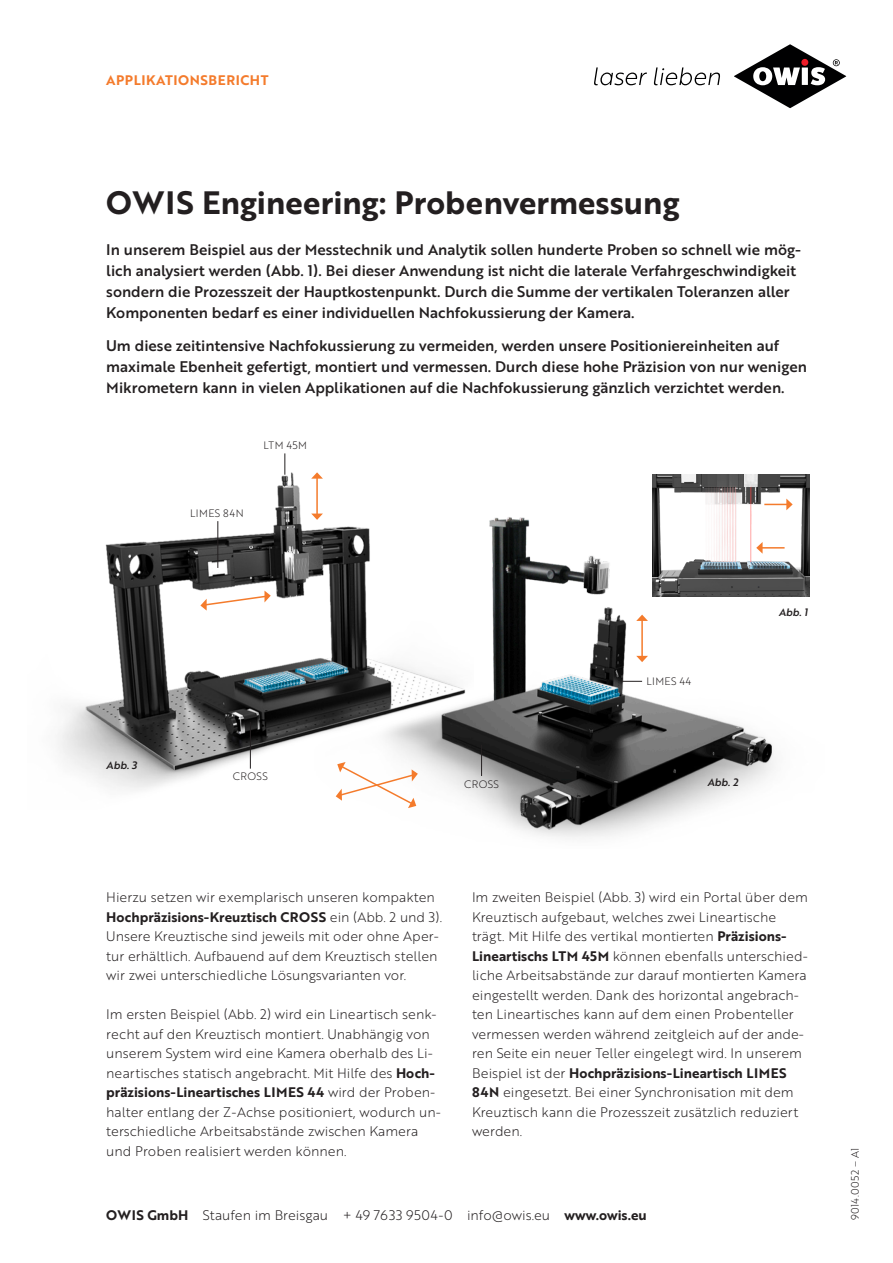
<style>
.page{position:relative;width:893px;height:1263px;background:#fff}
.page>*{position:absolute;margin:0;border:0;box-sizing:border-box;transform-origin:0 0}
.fließtext{font:31.5px "Brother 1816 Bold";color:#231f20}
.intro{font:15px/21px "Brother 1816 Medium";color:#231f20}
.fließtext-2{font:13.5px/19.5px "Brother 1816 Light";color:#231f20}
.t1{font:13.5px "Brother 1816 Bold";letter-spacing:.04em;color:#f47b2c}
.produktname{font:10.5px "Brother 1816 Light";letter-spacing:.04em;color:#231f20}
.abb{font:10.5px "Brother 1816 Medium Italic";color:#231f20}
.datenblatt-nummer{font:10.5px "Brother 1816 Light";letter-spacing:.04em;color:#231f20}
.s1{font-family:"Brother 1816 Bold"}
</style>
<div class="page">
<img style="left:58px;top:470px;width:256px;height:320px">
<img style="left:314px;top:496px;width:496px;height:342px">
<img style="left:652px;top:475px;width:157px;height:121px">
<svg style="left:594px;top:67px;width:53px;height:18px"></svg>
<svg style="left:654px;top:67px;width:66px;height:18px"></svg>
<svg style="left:734px;top:44px;width:112px;height:64px"></svg>
<svg style="left:200px;top:590px;width:71px;height:21px"></svg>
<hr style="left:316px;top:478px;width:2px;height:36px;background:#f47b2c">
<svg style="left:311px;top:514px;width:12px;height:6px"></svg>
<svg style="left:311px;top:472px;width:12px;height:7px"></svg>
<hr style="left:641px;top:620px;width:2px;height:36px;background:#f47b2c">
<svg style="left:636px;top:656px;width:12px;height:6px"></svg>
<svg style="left:636px;top:615px;width:12px;height:6px"></svg>
<svg style="left:764px;top:499px;width:29px;height:11px"></svg>
<hr style="left:762px;top:547px;width:23px;height:2px;background:#f47b2c">
<svg style="left:756px;top:542px;width:7px;height:12px"></svg>
<svg style="left:336px;top:762px;width:82px;height:46px"></svg>
<hr style="left:218px;top:521px;width:1px;height:47px;background:#231f20">
<hr style="left:250px;top:722px;width:1px;height:47px;background:#231f20">
<hr style="left:481px;top:745px;width:1px;height:31px;background:#231f20">
<svg style="left:285px;top:453px;width:1px;height:22px"></svg>
<svg style="left:621px;top:681px;width:21px;height:1px"></svg>
<p class="t1" style="left:106px;top:70px;width:164px">APPLIKATIONSBERICHT</p>
<p class="fließtext" style="left:106px;top:179px;width:575px">OWIS Engineering: Probenvermessung</p>
<p class="intro" style="left:106px;top:238px;width:696px">In unserem Beispiel aus der Messtechnik und Analytik sollen hunderte Proben so schnell wie mög&shy;lich analysiert werden (Abb. 1). Bei dieser Anwendung ist nicht die laterale Verfahrgeschwindigkeit sondern die Prozesszeit der Hauptkostenpunkt. Durch die Summe der vertikalen Toleranzen aller Komponenten bedarf es einer individuellen Nachfokussierung der Kamera.</p>
<p class="intro" style="left:106px;top:335px;width:702px">Um diese zeitintensive Nachfokussierung zu vermeiden, werden unsere Positioniereinheiten auf maximale Ebenheit gefertigt, montiert und vermessen. Durch diese hohe Präzision von nur wenigen<br>Mikrometern kann in vielen Applikationen auf die Nachfokussierung gänzlich verzichtet werden.</p>
<p class="produktname" style="left:264px;top:438px;width:45px">LTM 45M</p>
<p class="produktname" style="left:190px;top:505px;width:55px">LIMES 84N</p>
<p class="abb" style="left:106px;top:758px;width:32px">Abb. 3</p>
<p class="produktname" style="left:233px;top:769px;width:36px">CROSS</p>
<p class="produktname" style="left:464px;top:777px;width:36px">CROSS</p>
<p class="produktname" style="left:646px;top:674px;width:46px">LIMES 44</p>
<p class="abb" style="left:707px;top:774px;width:33px">Abb. 2</p>
<p class="abb" style="left:779px;top:605px;width:31px">Abb. 1</p>
<p class="fließtext-2" style="left:106px;top:887px;width:337px">Hierzu setzen wir exemplarisch unseren kompakten <span class="s1">Hochpräzisions-Kreuztisch CROSS</span> ein (Abb. 2 und 3).<br>Unsere Kreuztische sind jeweils mit oder ohne Aper&shy;tur erhältlich. Aufbauend auf dem Kreuztisch stellen wir zwei unterschiedliche Lösungsvarianten vor.</p>
<p class="fließtext-2" style="left:106px;top:1004px;width:336px">Im ersten Beispiel (Abb. 2) wird ein Lineartisch senk&shy;recht auf den Kreuztisch montiert. Unabhängig von unserem System wird eine Kamera oberhalb des Li&shy;neartisches statisch angebracht. Mit Hilfe des <span class="s1">Hoch&shy;präzisions-Lineartisches LIMES 44</span> wird der Proben&shy;halter entlang der Z-Achse positioniert, wodurch un&shy;terschiedliche Arbeitsabstände zwischen Kamera und Proben realisiert werden können.</p>
<p class="fließtext-2" style="left:472px;top:887px;width:337px">Im zweiten Beispiel (Abb. 3) wird ein Portal über dem Kreuztisch aufgebaut, welches zwei Lineartische trägt. Mit Hilfe des vertikal montierten <span class="s1">Präzisions-Lineartischs LTM 45M</span> können ebenfalls unterschied&shy;liche Arbeitsabstände zur darauf montierten Kamera eingestellt werden. Dank des horizontal angebrach&shy;ten Lineartisches kann auf dem einen Probenteller vermessen werden während zeitgleich auf der ande&shy;ren Seite ein neuer Teller eingelegt wird. In unserem Beispiel ist der <span class="s1">Hochpräzisions-Lineartisch LIMES 84N</span> eingesetzt. Bei einer Synchronisation mit dem Kreuztisch kann die Prozesszeit zusätzlich reduziert werden.</p>
<p class="fließtext-2" style="left:106px;top:1205px;width:542px"><span class="s1">OWIS GmbH</span> Staufen im Breisgau + 49 7633 9504-0 info@owis.eu <span class="s1">www.owis.eu</span></p>
<p class="datenblatt-nummer" style="left:847px;top:1220px;width:74px;rotate:-90deg">9014.0052 – A1</p>
</div>
